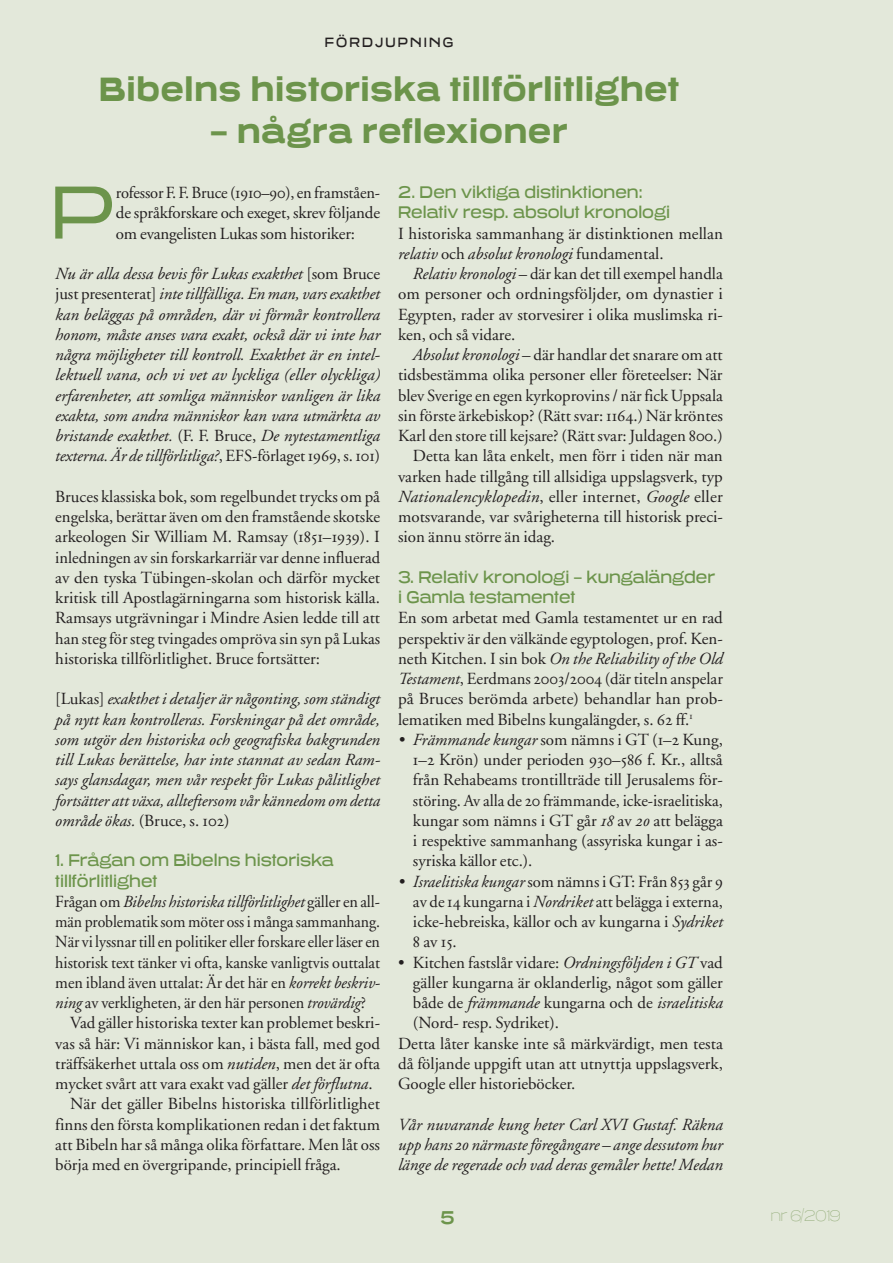
<style>
.page{position:relative;width:893px;height:1263px;background:#e3e8da}
.page>*{position:absolute;margin:0;border:0;box-sizing:border-box;transform-origin:0 0}
.t1{font:76.8px "Tussilago Bk";color:#6c944b;scale:.9 1}
.t2{font:34.5px "Tussilago Hv";letter-spacing:.01em;color:#6c944b;scale:.78 1}
.t3{font:700 18.9px "Tussilago Rg";color:#6c944b;scale:.78 1}
.t4{font:17.25px/20.2px "Tussilago Rg";color:#6c944b;scale:.78 1}
.t5{font:16.95px/20.2px "Adobe Garamond";color:#231f20;text-align:justify}
.t6{font:italic 16.95px/20.2px "Adobe Garamond";color:#231f20;text-align:justify}
.t7{font:16.95px "Adobe Garamond";color:#231f20;scale:.96 1}
.t8{font:italic 16.95px "Adobe Garamond";color:#231f20;scale:.96 1}
.t9{font:16.95px "Adobe Garamond";color:#231f20;scale:.95 1}
.t10{font:16.95px "Adobe Garamond";color:#231f20;scale:.93 1}
.t11{font:16.95px "Adobe Garamond Regular SC";color:#231f20}
.t12{font:15.6px "Tussilago El";letter-spacing:-.01em;color:#98b07f;scale:.78 1}
.t13{font:13.8px "Tussilago Rg";letter-spacing:.2em;color:#231f20;scale:.78 1}
.s1{font-family:"Adobe Garamond Regular SC"}
.s2{font-style:normal}
.s3{font-family:"Adobe Garamond Regular SC";font-style:normal}
.s4{font-style:italic}
.s5{font-family:"Adobe Garamond Italic Os F"}
.s6{font-family:"Adobe Garamond"}
.s7{font-family:"Adobe Garamond Italic Os F";font-style:normal}
</style>
<div class="page">
<p class="t13" style="left:325px;top:33px;width:166px">FÖRDJUPNING</p>
<h2 class="t2" style="left:99px;top:67px;width:745px">Bibelns historiska tillförlitlighet</h2>
<h2 class="t2" style="left:211px;top:109px;width:459px">– några reflexioner</h2>
<h1 class="t1" style="left:50px;top:163px;width:72px">P</h1>
<p class="t5" style="left:116px;top:183px;width:266px">rofessor F. F. Bruce (<span class="s1">1910</span>–<span class="s1">90</span>), en framståen&shy;de språkforskare och exeget, skrev följande om evangelisten Lukas som historiker:</p>
<p class="t6" style="left:55px;top:264px;width:327px">Nu är alla dessa bevis för Lukas exakthet <span class="s2">[som Bruce just presenterat]</span> inte tillfälliga. En man, vars exakthet kan beläggas på områden, där vi förmår kontrollera honom, måste anses vara exakt, också där vi inte har några möjligheter till kontroll. Exakthet är en intel&shy;lektuell vana, och vi vet av lyckliga (eller olyckliga) erfarenheter, att somliga människor vanligen är lika exakta, som andra människor kan vara utmärkta av bristande exakthet. <span class="s2">(F. F. Bruce,</span> De nytestamentliga texterna. Är de tillförlitliga?<span class="s2">, EFS-förlaget</span> <span class="s3">1969</span><span class="s2">, s.</span> <span class="s3">101</span><span class="s2">)</span></p>
<p class="t5" style="left:55px;top:487px;width:326px">Bruces klassiska bok, som regelbundet trycks om på engelska, berättar även om den framstående skotske arkeologen Sir William M. Ramsay (<span class="s1">1851</span>–<span class="s1">1939</span>). I inledningen av sin forskarkarriär var denne influerad av den tyska Tübingen-skolan och därför mycket kritisk till Apostlagärningarna som historisk källa.<br>Ramsays utgrävningar i Mindre Asien ledde till att han steg för steg tvingades ompröva sin syn på Lukas historiska tillförlitlighet. Bruce fortsätter:</p>
<p class="t6" style="left:55px;top:689px;width:326px"><span class="s2">[Lukas]</span> exakthet i detaljer är någonting, som ständigt på nytt kan kontrolleras. Forskningar på det område, som utgör den historiska och geografiska bakgrunden till Lukas berättelse, har inte stannat av sedan Ram&shy;says glansdagar, men vår respekt för Lukas pålitlighet fortsätter att växa, allteftersom vår kännedom om detta område ökas. <span class="s2">(Bruce, s.</span> <span class="s3">102</span><span class="s2">)</span></p>
<p class="t4" style="left:55px;top:850px;width:359px">1. Frågan om Bibelns historiska tillförlitlighet</p>
<p class="t8" style="left:55px;top:892px;width:340px"><span class="s2">Frågan om</span> Bibelns historiska tillförlitlighet <span class="s2">gäller en all-</span></p>
<p class="t10" style="left:55px;top:913px;width:351px">män problematik som möter oss i många sammanhang.</p>
<p class="t9" style="left:55px;top:933px;width:343px">När vi lyssnar till en politiker eller forskare eller läser en</p>
<p class="t7" style="left:55px;top:953px;width:340px">historisk text tänker vi ofta, kanske vanligtvis outtalat</p>
<p class="t7" style="left:55px;top:973px;width:340px">men ibland även uttalat: Är det här en <span class="s4">korrekt beskriv-</span></p>
<p class="t7" style="left:55px;top:994px;width:325px"><span class="s4">ning</span> av verkligheten, är den här personen <span class="s4">trovärdig</span>?</p>
<p class="t5" style="left:70px;top:1013px;width:311px">Vad gäller historiska texter kan problemet beskri-</p>
<p class="t5" style="left:55px;top:1033px;width:326px">vas så här: Vi människor kan, i bästa fall, med god</p>
<p class="t5" style="left:55px;top:1054px;width:326px">träffsäkerhet uttala oss om <span class="s4">nutiden</span>, men det är ofta</p>
<p class="t5" style="left:55px;top:1074px;width:319px">mycket svårt att vara exakt vad gäller <span class="s4">det förflutna</span>.</p>
<p class="t5" style="left:70px;top:1094px;width:311px">När det gäller Bibelns historiska tillförlitlighet</p>
<p class="t5" style="left:55px;top:1114px;width:326px">finns den första komplikationen redan i det faktum</p>
<p class="t5" style="left:55px;top:1135px;width:326px">att Bibeln har så många olika författare. Men låt oss</p>
<p class="t5" style="left:55px;top:1155px;width:287px">börja med en övergripande, principiell fråga.</p>
<p class="t4" style="left:398px;top:181px;width:351px">2. Den viktiga distinktionen:<br>Relativ resp. absolut kronologi</p>
<p class="t5" style="left:398px;top:223px;width:326px">I historiska sammanhang är distinktionen mellan <span class="s4">relativ</span> och <span class="s4">absolut kronologi</span> fundamental.</p>
<p class="t5" style="left:398px;top:264px;width:326px;text-indent:15px"><span class="s4">Relativ kronologi</span> – där kan det till exempel handla om personer och ordningsföljder, om dynastier i Egypten, rader av storvesirer i olika muslimska ri&shy;ken, och så vidare.</p>
<p class="t5" style="left:413px;top:345px;width:311px"><span class="s4">Absolut kronologi</span> – där handlar det snarare om att</p>
<p class="t5" style="left:398px;top:365px;width:326px">tidsbestämma olika personer eller företeelser: När</p>
<p class="t5" style="left:398px;top:385px;width:326px">blev Sverige en egen kyrkoprovins / när fick Uppsala</p>
<p class="t5" style="left:398px;top:406px;width:326px">sin förste ärkebiskop? (Rätt svar: <span class="s1">1164</span>.) När kröntes</p>
<p class="t5" style="left:398px;top:426px;width:326px">Karl den store till kejsare? (Rätt svar: Juldagen <span class="s1">800</span>.)</p>
<p class="t5" style="left:413px;top:446px;width:311px">Detta kan låta enkelt, men förr i tiden när man</p>
<p class="t5" style="left:398px;top:466px;width:326px">varken hade tillgång till allsidiga uppslagsverk, typ</p>
<p class="t6" style="left:398px;top:487px;width:326px">Nationalencyklopedin<span class="s2">, eller internet,</span> Google <span class="s2">eller</span></p>
<p class="t5" style="left:398px;top:507px;width:326px">motsvarande, var svårigheterna till historisk preci-</p>
<p class="t5" style="left:398px;top:527px;width:159px">sion ännu större än idag.</p>
<p class="t4" style="left:398px;top:566px;width:408px">3. Relativ kronologi – kungalängder i Gamla testamentet</p>
<p class="t5" style="left:398px;top:608px;width:326px">En som arbetat med Gamla testamentet ur en rad perspektiv är den välkände egyptologen, prof. Ken&shy;neth Kitchen. I sin bok <span class="s4">On the Reliability of the Old Testament</span>, Eerdmans <span class="s1">2003</span>/<span class="s1">2004</span> (där titeln anspelar på Bruces berömda arbete) behandlar han prob&shy;lematiken med Bibelns kungalängder, s. <span class="s1">62</span> ff.<sup>1</sup></p>
<p class="t5" style="left:413px;top:730px;width:311px;text-indent:-15px"><span class="s4">• Främmande kungar</span> som nämns i GT (<span class="s1">1</span>–<span class="s1">2</span> Kung, <span class="s1">1</span>–<span class="s1">2</span> Krön) under perioden <span class="s1">930</span>–<span class="s1">586</span> f. Kr., alltså från Rehabeams trontillträde till Jerusalems för&shy;störing. Av alla de <span class="s1">20</span> främmande, icke-israelitiska, kungar som nämns i GT går <span class="s5">18</span> av <span class="s5">20</span> att belägga i respektive sammanhang (assyriska kungar i as&shy;syriska källor etc.).</p>
<p class="t5" style="left:413px;top:871px;width:311px;text-indent:-15px"><span class="s4">• Israelitiska kungar</span> som nämns i GT: Från <span class="s1">853</span> går <span class="s1">9 </span>av de <span class="s1">14</span> kungarna i <span class="s4">Nordriket</span> att belägga i externa, icke-hebreiska, källor och av kungarna i <span class="s4">Sydriket</span></p>
<p class="t11" style="left:413px;top:933px;width:45px">8 <span class="s6">av</span> 15<span class="s6">.</span></p>
<p class="t5" style="left:398px;top:952px;width:326px">• Kitchen fastslår vidare: <span class="s4">Ordningsföljden i GT</span> vad</p>
<p class="t5" style="left:413px;top:973px;width:311px">gäller kungarna är oklanderlig, något som gäller</p>
<p class="t6" style="left:413px;top:993px;width:311px"><span class="s2">både de</span> främmande <span class="s2">kungarna och de</span> israelitiska</p>
<p class="t5" style="left:413px;top:1013px;width:148px">(Nord- resp. Sydriket).</p>
<p class="t5" style="left:398px;top:1033px;width:326px">Detta låter kanske inte så märkvärdigt, men testa</p>
<p class="t5" style="left:398px;top:1054px;width:326px">då följande uppgift utan att utnyttja uppslagsverk,</p>
<p class="t5" style="left:398px;top:1074px;width:179px">Google eller historieböcker.</p>
<p class="t6" style="left:398px;top:1115px;width:326px">Vår nuvarande kung heter Carl XVI Gustaf. Räkna upp hans <span class="s7">20</span> närmaste föregångare – ange dessutom hur länge de regerade och vad deras gemåler hette! Medan</p>
<p class="t3" style="left:440px;top:1205px;width:20px">5</p>
<p class="t12" style="left:771px;top:1206px;width:91px">nr 6/2019</p>
</div>
